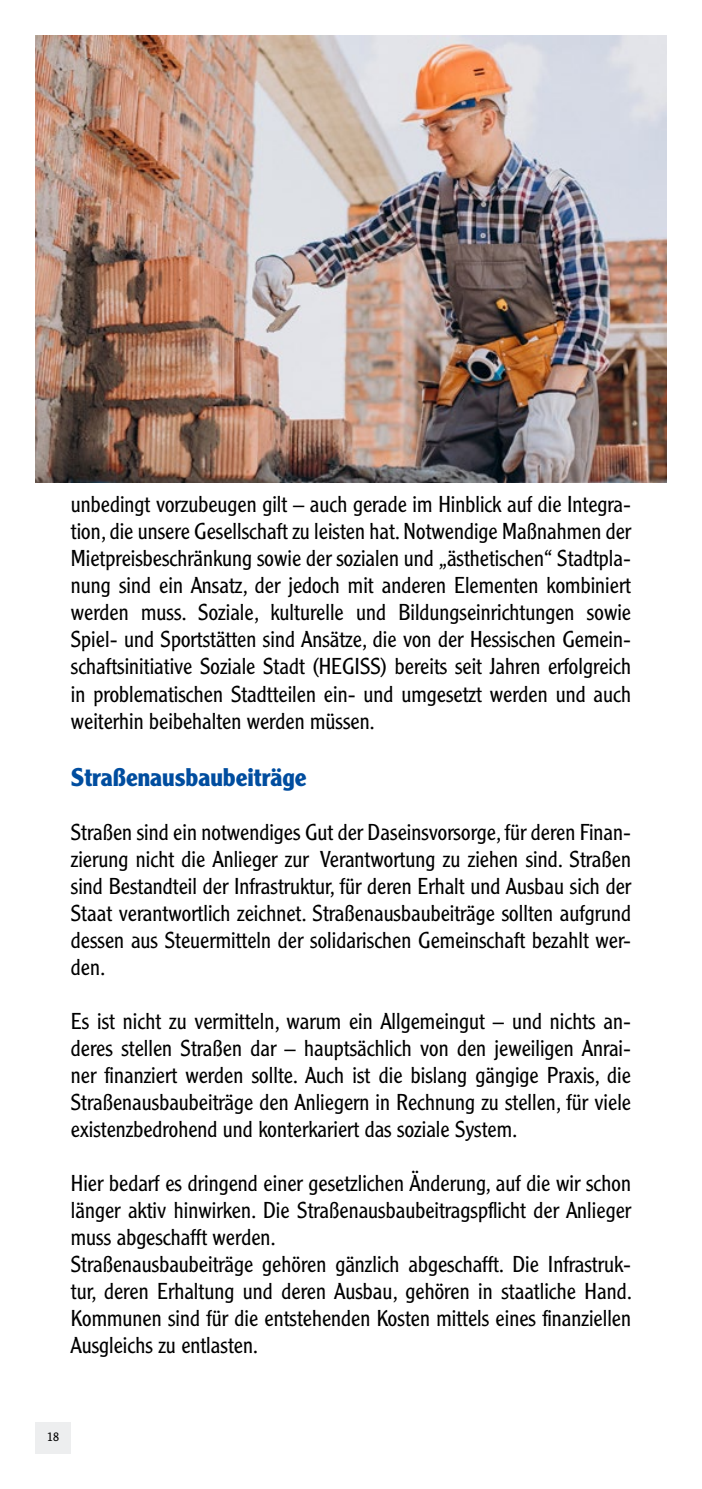
<style>
.page{position:relative;width:702px;height:1489px;background:#fff}
.page>*{position:absolute;margin:0;border:0;box-sizing:border-box;transform-origin:0 0}
.t1{font:700 25px "Clearface Gothic LT Std";color:#004d9f}
.t2{font:300 22.5px/27px "Clearface Gothic LT Std";color:#000;text-align:justify}
.t3{font:300 12.5px "Clearface Gothic LT Std";color:#000}
</style>
<div class="page">
<div style="left:35px;top:1421px;width:36px;height:32px;background:#edeeef"></div>
<img style="left:35px;top:35px;width:631px;height:447px">
<p class="t2" style="left:71px;top:491px;width:561px">unbedingt vorzubeugen gilt – auch gerade im Hinblick auf die Integra&shy;tion, die unsere Gesellschaft zu leisten hat. Notwendige Maßnahmen der Mietpreisbeschränkung sowie der sozialen und „ästhetischen“ Stadtpla&shy;nung sind ein Ansatz, der jedoch mit anderen Elementen kombiniert werden muss. Soziale, kulturelle und Bildungseinrichtungen sowie Spiel- und Sportstätten sind Ansätze, die von der Hessischen Gemein&shy;schaftsinitiative Soziale Stadt (HEGISS) bereits seit Jahren erfolgreich in problematischen Stadtteilen ein- und umgesetzt werden und auch weiterhin beibehalten werden müssen.</p>
<p class="t1" style="left:71px;top:762px;width:237px">Straßenausbaubeiträge</p>
<p class="t2" style="left:71px;top:818px;width:561px">Straßen sind ein notwendiges Gut der Daseinsvorsorge, für deren Finan&shy;zierung nicht die Anlieger zur Verantwortung zu ziehen sind. Straßen sind Bestandteil der Infrastruktur, für deren Erhalt und Ausbau sich der Staat verantwortlich zeichnet. Straßenausbaubeiträge sollten aufgrund dessen aus Steuermitteln der solidarischen Gemeinschaft bezahlt wer&shy;den.</p>
<p class="t2" style="left:71px;top:1007px;width:561px">Es ist nicht zu vermitteln, warum ein Allgemeingut – und nichts an&shy;deres stellen Straßen dar – hauptsächlich von den jeweiligen Anrai&shy;ner finanziert werden sollte. Auch ist die bislang gängige Praxis, die Straßenausbaubeiträge den Anliegern in Rechnung zu stellen, für viele existenzbedrohend und konterkariert das soziale System.</p>
<p class="t2" style="left:71px;top:1169px;width:562px;text-align:left">Hier bedarf es dringend einer gesetzlichen Änderung, auf die wir schon länger aktiv hinwirken. Die Straßenausbaubeitragspflicht der Anlieger muss abgeschafft werden.<br>Straßenausbaubeiträge gehören gänzlich abgeschafft. Die Infrastruk&shy;tur, deren Erhaltung und deren Ausbau, gehören in staatliche Hand.<br>Kommunen sind für die entstehenden Kosten mittels eines finanziellen Ausgleichs zu entlasten.</p>
<p class="t3" style="left:47px;top:1429px;width:14px">18</p>
</div>
